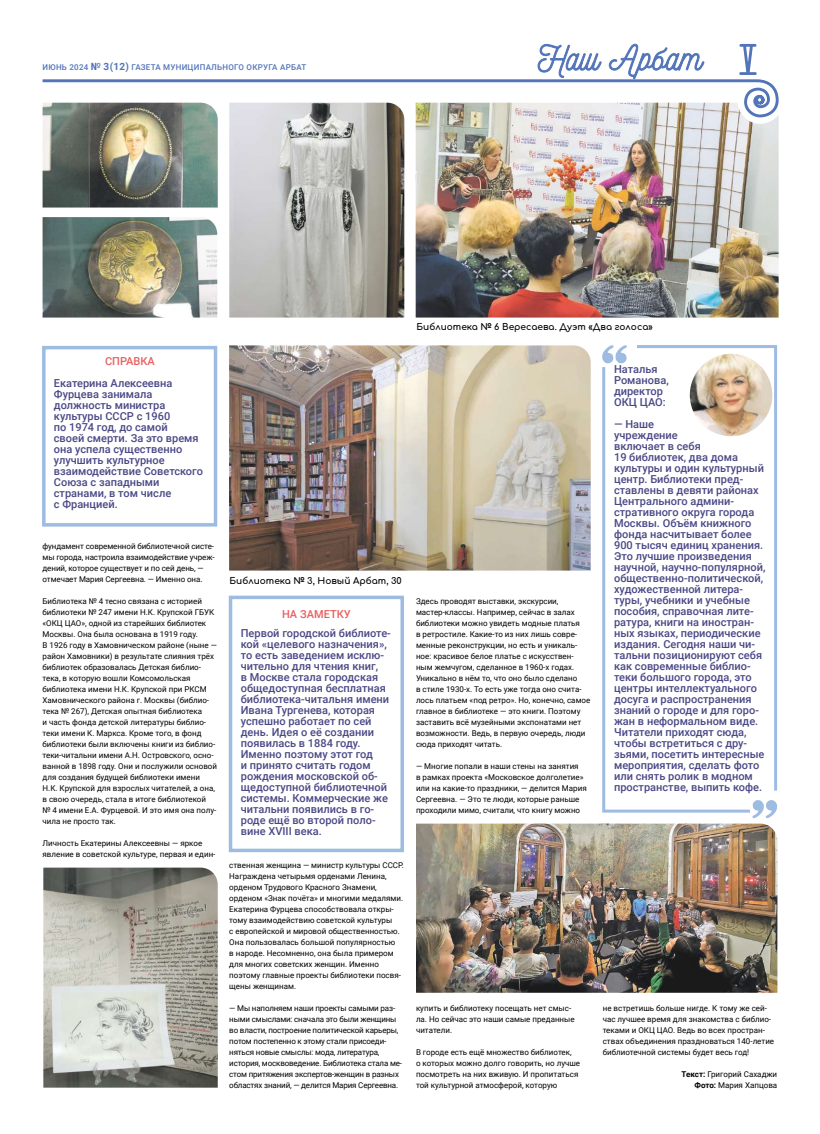
<style>
.page{position:relative;width:820px;height:1134px;background:#fff}
.page>*{position:absolute;margin:0;border:0;box-sizing:border-box;transform-origin:0 0}
.t1{font:500 11px/11px "Roboto";color:#4a4986}
.t2{font:500 11px "Roboto";color:#e8605f}
.t3{font:9px "Comfortaa";color:#000}
.t4{font:8px/11px "Roboto";color:#000}
.t5{font:8px/11px "Roboto";letter-spacing:-.02em;color:#000}
.t6{font:500 8px "Roboto";letter-spacing:.03em;color:#5274b9}
.s1{font-weight:700;font-size:10px}
.s2{font-weight:700}
</style>
<div class="page">
<div style="left:229px;top:596px;width:175px;height:256px;border:4px solid #9ebce2"></div>
<svg style="left:42px;top:44px;width:735px;height:75px"></svg>
<svg style="left:637px;top:345px;width:141px;height:446px"></svg>
<svg style="left:602px;top:364px;width:150px;height:449px"></svg>
<svg style="left:602px;top:345px;width:24px;height:18px"></svg>
<svg style="left:752px;top:800px;width:24px;height:18px"></svg>
<img style="left:415px;top:103px;width:363px;height:215px">
<img style="left:43px;top:103px;width:175px;height:105px">
<img style="left:43px;top:217px;width:174px;height:101px">
<img style="left:229px;top:103px;width:175px;height:215px">
<img style="left:229px;top:345px;width:361px;height:226px">
<img style="left:43px;top:868px;width:175px;height:220px">
<div style="left:42px;top:346px;width:175px;height:181px;border:4px solid #9ebce2"></div>
<img style="left:689px;top:354px;width:83px;height:82px;border-radius:41px">
<img style="left:416px;top:824px;width:361px;height:169px">
<p class="t6" style="left:43px;top:62px;width:265px">ИЮНЬ 2024 <span class="s1">№ 3(12)</span> ГАЗЕТА МУНИЦИПАЛЬНОГО ОКРУГА АРБАТ</p>
<h1 class="t2" style="left:105px;top:353px;width:51px">СПРАВКА</h1>
<p class="t1" style="left:54px;top:377px;width:150px">Екатерина Алексеевна<br>Фурцева занимала должность министра культуры СССР с 1960<br>по 1974 год, до самой<br>своей смерти. За это время она успела существенно улучшить культурное взаимодействие Советского<br>Союза с западными странами, в том числе<br>с Францией.</p>
<p class="t4" style="left:43px;top:540px;width:173px">фундамент современной библиотечной систе&shy;мы города, настроила взаимодействие учреж&shy;дений, которое существует и по сей день, — отмечает Мария Сергеевна. — Именно она.</p>
<p class="t4" style="left:43px;top:595px;width:176px">Библиотека № 4 тесно связана с историей библиотеки № 247 имени Н.К. Крупской ГБУК «ОКЦ ЦАО», одной из старейших библиотек Москвы. Она была основана в 1919 году.<br>В 1926 году в Хамовническом районе (ныне — район Хамовники) в результате слияния трёх библиотек образовалась Детская библио&shy;тека, в которую вошли Комсомольская библиотека имени Н.К. Крупской при РКСМ Хамовнического района г. Москвы (библио&shy;тека № 267), Детская опытная библиотека<br>и часть фонда детской литературы библио&shy;теки имени К. Маркса. Кроме того, в фонд библиотеки были включены книги из библио&shy;теки-читальни имени А.Н. Островского, осно&shy;ванной в 1898 году. Они и послужили основой для создания будущей библиотеки имени Н.К. Крупской для взрослых читателей, а она, в свою очередь, стала в итоге библиотекой<br>№ 4 имени Е.А. Фурцевой. И это имя она полу&shy;чила не просто так.</p>
<p class="t4" style="left:43px;top:837px;width:174px">Личность Екатерины Алексеевны — яркое явление в советской культуре, первая и един-</p>
<p class="t3" style="left:416px;top:318px;width:237px">Библиотека № 6 Вересаева. Дуэт «Два голоса»</p>
<p class="t3" style="left:229px;top:573px;width:174px">Библиотека № 3, Новый Арбат, 30</p>
<h1 class="t2" style="left:282px;top:606px;width:70px">НА ЗАМЕТКУ</h1>
<p class="t1" style="left:241px;top:627px;width:151px">Первой городской библиоте&shy;кой «целевого назначения», то есть заведением исклю&shy;чительно для чтения книг,<br>в Москве стала городская общедоступная бесплатная библиотека-читальня имени<br>Ивана Тургенева, которая успешно работает по сей день. Идея о её создании появилась в 1884 году.<br>Именно поэтому этот год<br>и принято считать годом рождения московской об&shy;щедоступной библиотечной системы. Коммерческие же читальни появились в го&shy;роде ещё во второй поло&shy;вине XVIII века.</p>
<p class="t4" style="left:229px;top:859px;width:176px">ственная женщина — министр культуры СССР.<br>Награждена четырьмя орденами Ленина, орденом Трудового Красного Знамени, орденом «Знак почёта» и многими медалями.<br>Екатерина Фурцева способствовала откры&shy;тому взаимодействию советской культуры<br>с европейской и мировой общественностью.<br>Она пользовалась большой популярностью<br>в народе. Несомненно, она была примером для многих советских женщин. Именно поэтому главные проекты библиотеки посвя&shy;щены женщинам.</p>
<p class="t5" style="left:229px;top:1002px;width:174px">— Мы наполняем наши проекты самыми раз&shy;ными смыслами: сначала это были женщины во власти, построение политической карьеры, потом постепенно к этому стали присоеди&shy;няться новые смыслы: мода, литература, история, москвоведение. Библиотека стала ме&shy;стом притяжения экспертов-женщин в разных областях знаний, — делится Мария Сергеевна.</p>
<p class="t4" style="left:416px;top:595px;width:176px">Здесь проводят выставки, экскурсии, мастер-классы. Например, сейчас в залах библиотеки можно увидеть модные платья<br>в ретростиле. Какие-то из них лишь совре&shy;менные реконструкции, но есть и уникаль&shy;ное: красивое белое платье с искусствен&shy;ным жемчугом, сделанное в 1960-х годах.<br>Уникально в нём то, что оно было сделано<br>в стиле 1930-х. То есть уже тогда оно счита&shy;лось платьем «под ретро». Но, конечно, самое главное в библиотеке — это книги. Поэтому заставить всё музейными экспонатами нет возможности. Ведь, в первую очередь, люди сюда приходят читать.</p>
<p class="t4" style="left:416px;top:760px;width:172px">— Многие попали в наши стены на занятия<br>в рамках проекта «Московское долголетие» или на какие-то праздники, — делится Мария Сергеевна. — Это те люди, которые раньше проходили мимо, считали, что книгу можно</p>
<h1 class="t1" style="left:613px;top:363px;width:56px">Наталья<br>Романова, директор<br>ОКЦ ЦАО:</h1>
<p class="t1" style="left:613px;top:418px;width:153px">— Наше<br>учреждение<br>включает в себя<br>19 библиотек, два дома культуры и один культурный центр. Библиотеки пред&shy;ставлены в девяти районах<br>Центрального админи&shy;стративного округа города<br>Москвы. Объём книжного фонда насчитывает более<br>900 тысяч единиц хранения.<br>Это лучшие произведения научной, научно-популярной, общественно-политической, художественной литера&shy;туры, учебники и учебные пособия, справочная лите&shy;ратура, книги на иностран&shy;ных языках, периодические издания. Сегодня наши чи&shy;тальни позиционируют себя как современные библио&shy;теки большого города, это центры интеллектуального досуга и распространения знаний о городе и для горо&shy;жан в неформальном виде.<br>Читатели приходят сюда, чтобы встретиться с дру&shy;зьями, посетить интересные мероприятия, сделать фото или снять ролик в модном пространстве, выпить кофе.</p>
<p class="t4" style="left:416px;top:1002px;width:160px">купить и библиотеку посещать нет смыс&shy;ла. Но сейчас это наши самые преданные читатели.</p>
<p class="t4" style="left:416px;top:1046px;width:166px">В городе есть ещё множество библиотек,<br>о которых можно долго говорить, но лучше посмотреть на них вживую. И пропитаться той культурной атмосферой, которую</p>
<p class="t4" style="left:602px;top:1002px;width:173px">не встретишь больше нигде. К тому же сей&shy;час лучшее время для знакомства с библио&shy;теками и ОКЦ ЦАО. Ведь во всех простран&shy;ствах объединения праздноваться 140-летие библиотечной системы будет весь год!</p>
<p class="t4" style="left:681px;top:1068px;width:97px;text-align:right"><span class="s2">Текст:</span> Григорий Сахаджи<br><span class="s2">Фото:</span> Мария Хапцова</p>
</div>
